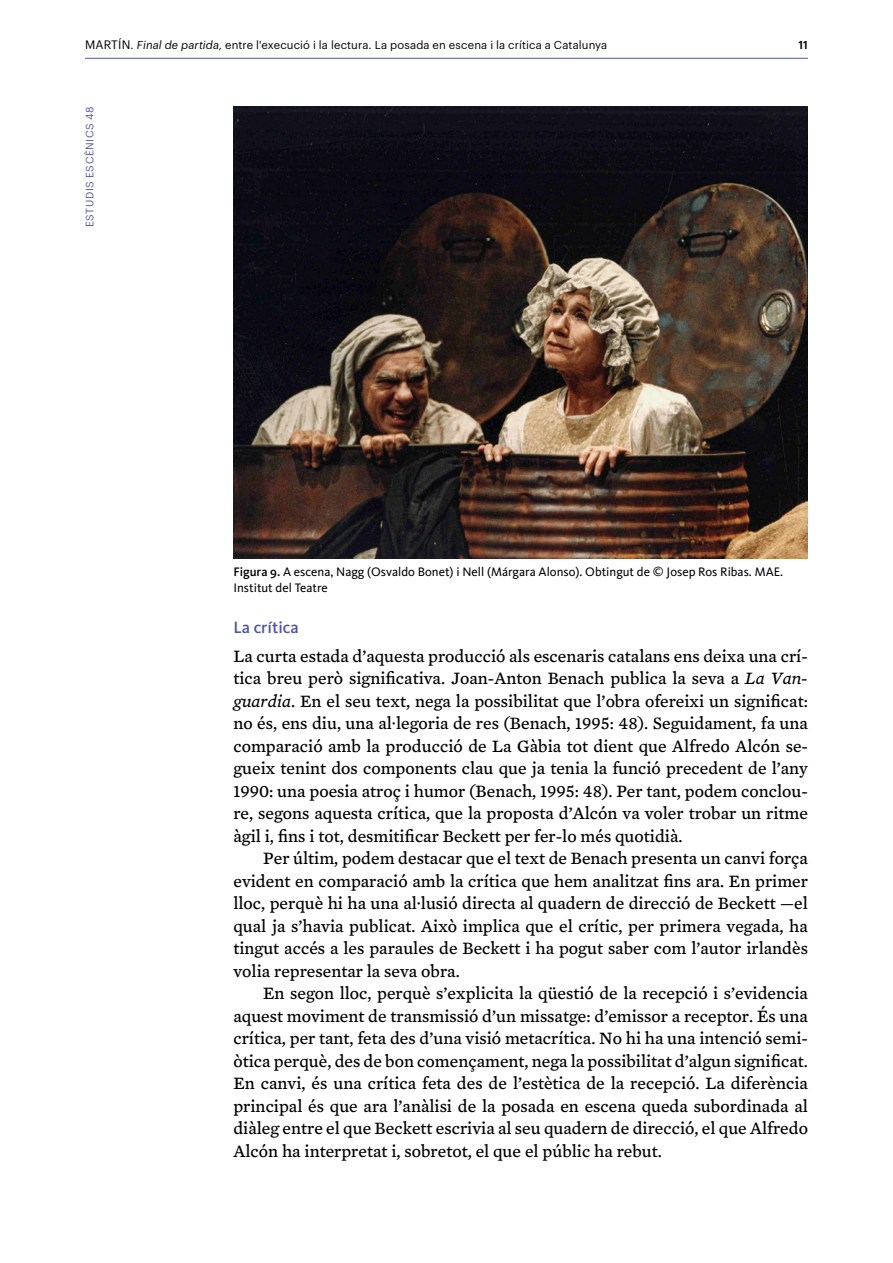
<style>
.page{position:relative;width:893px;height:1263px;background:#fff}
.page>*{position:absolute;margin:0;border:0;box-sizing:border-box;transform-origin:0 0}
.t1{font:17.7px/22.5px "Mercury Text G4 Roman";color:#000;text-align:justify}
.t2{font:500 16.95px "Kievit OT";color:#5255a1}
.t3{font:12.75px/15.3px "Kievit OT";color:#000}
.t4{font:11.25px "Graphik";letter-spacing:.015em;color:#000}
.t5{font:500 11.25px "Graphik";color:#000}
.t6{font:10.5px "Graphik";letter-spacing:.055em;color:#5255a1}
.s1{font-family:"Graphik Regular SC800";font-size:12px}
.s2{font-style:italic}
.s3{font-weight:500}
.s4{font-family:"Mercury Text G4";font-style:italic}
</style>
<div class="page">
<hr style="left:85px;top:58px;width:723px;height:1px;background:#5255a1">
<img style="left:233px;top:106px;width:575px;height:452px">
<p class="t4" style="left:85px;top:36px;width:524px"><span class="s1">MARTÍN</span>. <span class="s2">Final de partida</span>, entre l'execució i la lectura. La posada en escena i la crítica a Catalunya</p>
<p class="t5" style="left:799px;top:36px;width:11px">11</p>
<p class="t6" style="left:82px;top:227px;width:122px;rotate:-90deg">ESTUDIS ESCÈNICS 48</p>
<p class="t3" style="left:233px;top:565px;width:551px"><span class="s3">Figura 9.</span> A escena, Nagg (Osvaldo Bonet) i Nell (Márgara Alonso). Obtingut de © Josep Ros Ribas. MAE.<br>Institut del Teatre</p>
<p class="t2" style="left:233px;top:617px;width:67px">La crítica</p>
<p class="t1" style="left:233px;top:644px;width:576px">La curta estada d’aquesta producció als escenaris catalans ens deixa una crí&shy;tica breu però significativa. Joan-Anton Benach publica la seva a <span class="s4">La Van&shy;guardia</span>. En el seu text, nega la possibilitat que l’obra ofereixi un significat: no és, ens diu, una al·legoria de res (Benach, 1995: 48). Seguidament, fa una comparació amb la producció de La Gàbia tot dient que Alfredo Alcón se&shy;gueix tenint dos components clau que ja tenia la funció precedent de l’any 1990: una poesia atroç i humor (Benach, 1995: 48). Per tant, podem conclou&shy;re, segons aquesta crítica, que la proposta d’Alcón va voler trobar un ritme àgil i, fins i tot, desmitificar Beckett per fer-lo més quotidià.</p>
<p class="t1" style="left:233px;top:847px;width:576px;text-indent:30px">Per últim, podem destacar que el text de Benach presenta un canvi força evident en comparació amb la crítica que hem analitzat fins ara. En primer lloc, perquè hi ha una al·lusió directa al quadern de direcció de Beckett —el qual ja s’havia publicat. Això implica que el crític, per primera vegada, ha tingut accés a les paraules de Beckett i ha pogut saber com l’autor irlandès volia representar la seva obra.</p>
<p class="t1" style="left:233px;top:982px;width:576px;text-indent:30px">En segon lloc, perquè s’explicita la qüestió de la recepció i s’evidencia aquest moviment de transmissió d’un missatge: d’emissor a receptor. És una crítica, per tant, feta des d’una visió metacrítica. No hi ha una intenció semi&shy;òtica perquè, des de bon començament, nega la possibilitat d’algun significat.<br>En canvi, és una crítica feta des de l’estètica de la recepció. La diferència principal és que ara l’anàlisi de la posada en escena queda subordinada al diàleg entre el que Beckett escrivia al seu quadern de direcció, el que Alfredo Alcón ha interpretat i, sobretot, el que el públic ha rebut.</p>
</div>
